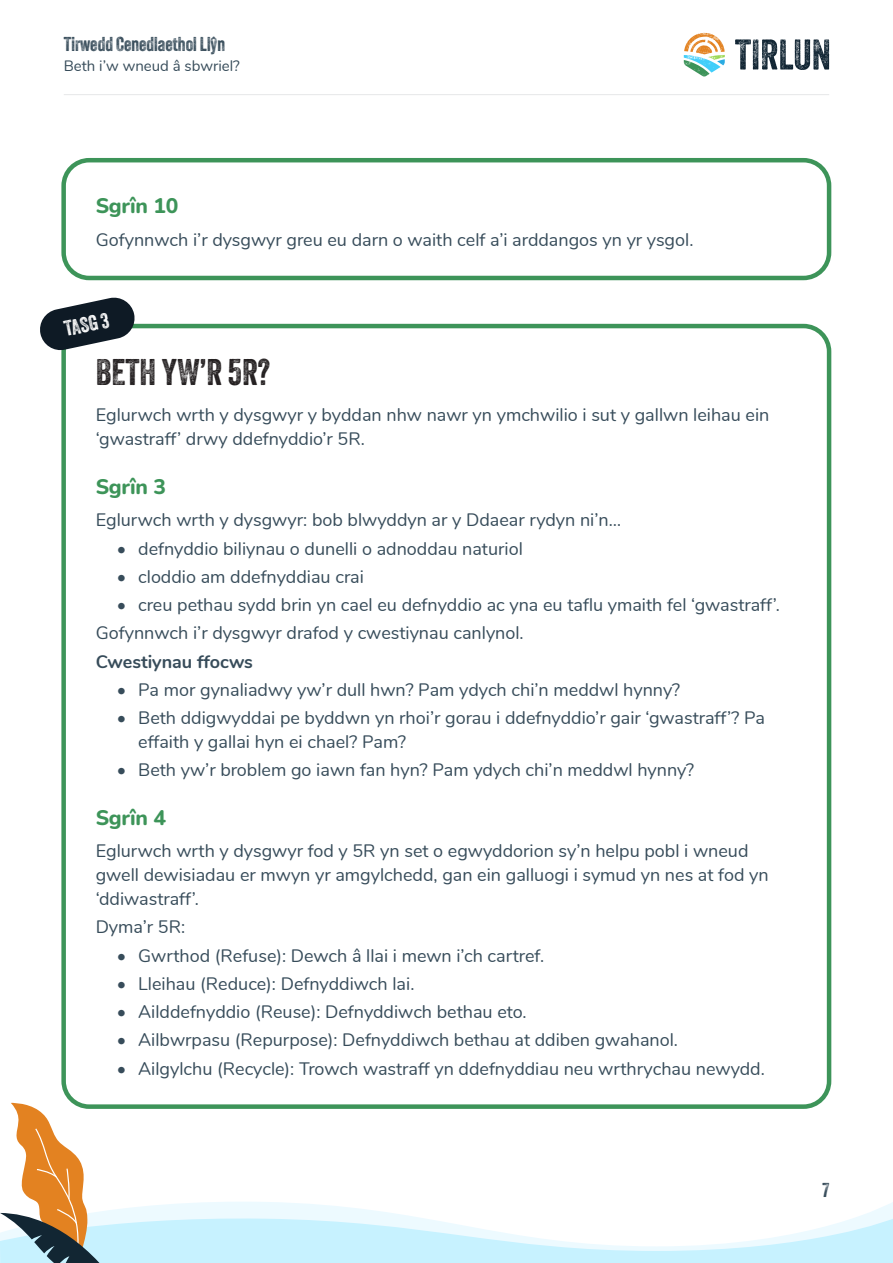
<style>
.page{position:relative;width:893px;height:1263px;background:#fff}
.page>*{position:absolute;margin:0;border:0;box-sizing:border-box;transform-origin:0 0}
.Page_sub_heading{font:36px "Veneer Two";color:#231f20}
.Page_section_heading{font:800 21px "Nunito";letter-spacing:-.01em;color:#3d9459}
.Key_activity_heading{font:21px "Veneer Two";color:#fff}
.t1{font:19.5px "Veneer Two";color:#374c5a}
.Body_text{font:18px/24px "Nunito";color:#374c5a}
.Body_text-2{font:700 18px "Nunito";color:#374c5a}
.t2{font:15px "Nunito";color:#374c5a}
</style>
<div class="page">
<svg style="left:735px;top:39px;width:94px;height:31px"></svg>
<svg style="left:684px;top:33px;width:41px;height:44px"></svg>
<hr style="left:64px;top:94px;width:765px;height:1px;background:#e6e7e9">
<svg style="left:0;top:1102px;width:893px;height:161px"></svg>
<div style="left:61px;top:324px;width:770px;height:785px;border:4px solid #3d9459;border-radius:26px"></div>
<svg style="left:40px;top:297px;width:96px;height:55px"></svg>
<div style="left:61px;top:158px;width:770px;height:122px;border:4px solid #3d9459;border-radius:26px"></div>
<p class="t1" style="left:64px;top:32px;width:163px">Tirwedd Cenedlaethol Llŷn</p>
<p class="t2" style="left:64px;top:54px;width:178px">Beth i’w wneud â sbwriel?</p>
<p class="Page_section_heading" style="left:96px;top:191px;width:84px">Sgrîn 10</p>
<p class="Body_text" style="left:96px;top:227px;width:599px">Gofynnwch i’r dysgwyr greu eu darn o waith celf a’i arddangos yn yr ysgol.</p>
<p class="Key_activity_heading" style="left:62px;top:316px;width:47px;rotate:-12deg">TASG 3</p>
<p class="Page_sub_heading" style="left:96px;top:350px;width:176px">BETH YW’R 5R?</p>
<p class="Body_text" style="left:96px;top:402px;width:675px">Eglurwch wrth y dysgwyr y byddan nhw nawr yn ymchwilio i sut y gallwn leihau ein ‘gwastraff’ drwy ddefnyddio’r 5R.</p>
<p class="Page_section_heading" style="left:96px;top:471px;width:72px">Sgrîn 3</p>
<p class="Body_text" style="left:96px;top:507px;width:527px">Eglurwch wrth y dysgwyr: bob blwyddyn ar y Ddaear rydyn ni’n…</p>
<p class="Body_text" style="left:117px;top:535px;width:407px">• defnyddio biliynau o dunelli o adnoddau naturiol</p>
<p class="Body_text" style="left:117px;top:563px;width:249px">• cloddio am ddefnyddiau crai</p>
<p class="Body_text" style="left:117px;top:592px;width:665px">• creu pethau sydd brin yn cael eu defnyddio ac yna eu taflu ymaith fel ‘gwastraff’.</p>
<p class="Body_text" style="left:96px;top:620px;width:430px">Gofynnwch i’r dysgwyr drafod y cwestiynau canlynol.</p>
<p class="Body_text-2" style="left:96px;top:648px;width:159px">Cwestiynau ffocws</p>
<p class="Body_text" style="left:117px;top:676px;width:565px">• Pa mor gynaliadwy yw’r dull hwn? Pam ydych chi’n meddwl hynny?</p>
<p class="Body_text" style="left:138px;top:705px;width:628px;text-indent:-21px">• Beth ddigwyddai pe byddwn yn rhoi’r gorau i ddefnyddio’r gair ‘gwastraff’? Pa effaith y gallai hyn ei chael? Pam?</p>
<p class="Body_text" style="left:117px;top:757px;width:579px">• Beth yw’r broblem go iawn fan hyn? Pam ydych chi’n meddwl hynny?</p>
<p class="Page_section_heading" style="left:96px;top:802px;width:72px">Sgrîn 4</p>
<p class="Body_text" style="left:96px;top:838px;width:674px">Eglurwch wrth y dysgwyr fod y 5R yn set o egwyddorion sy’n helpu pobl i wneud gwell dewisiadau er mwyn yr amgylchedd, gan ein galluogi i symud yn nes at fod yn ‘ddiwastraff’.</p>
<p class="Body_text" style="left:96px;top:914px;width:91px">Dyma’r 5R:</p>
<p class="Body_text" style="left:117px;top:942px;width:429px">• Gwrthod (Refuse): Dewch â llai i mewn i’ch cartref.</p>
<p class="Body_text" style="left:117px;top:970px;width:299px">• Lleihau (Reduce): Defnyddiwch lai.</p>
<p class="Body_text" style="left:117px;top:999px;width:411px">• Ailddefnyddio (Reuse): Defnyddiwch bethau eto.</p>
<p class="Body_text" style="left:117px;top:1027px;width:563px">• Ailbwrpasu (Repurpose): Defnyddiwch bethau at ddiben gwahanol.</p>
<p class="Body_text" style="left:117px;top:1055px;width:649px">• Ailgylchu (Recycle): Trowch wastraff yn ddefnyddiau neu wrthrychau newydd.</p>
<p class="t1" style="left:822px;top:1178px;width:8px">7</p>
</div>
